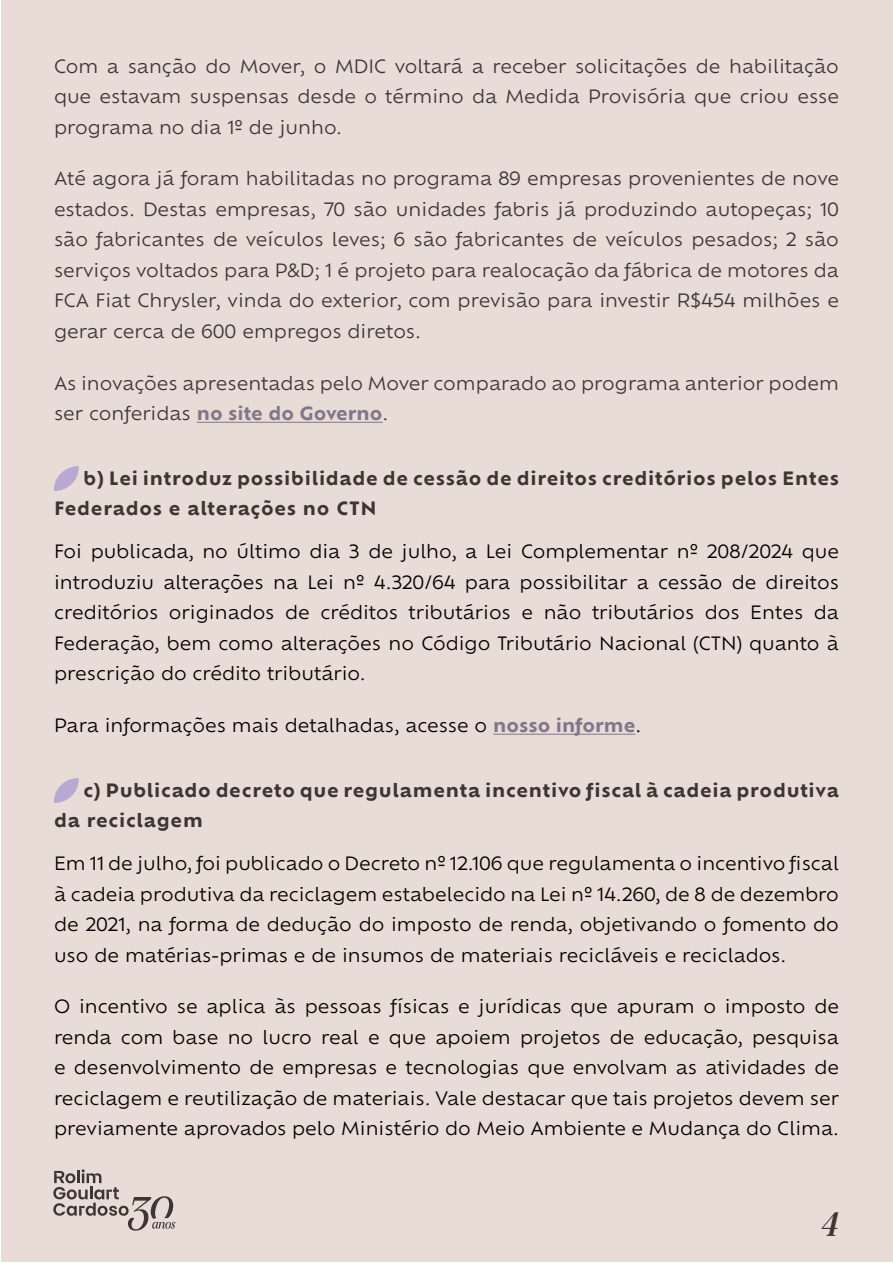
<style>
.page{position:relative;width:893px;height:1263px;background:#fff}
.page>*{position:absolute;margin:0;border:0;box-sizing:border-box;transform-origin:0 0}
.t1{font:italic 600 36px "Silva Display";color:#3c3732}
.t2{font:18px/30.5px "Ofelia Text";color:#000;text-align:justify}
.t3{font:18px/30.5px "Ofelia Text";color:#3b3632;text-align:justify}
.t4{font:700 18px/30.5px "Ofelia Text";letter-spacing:.04em;color:#3b3632}
.s1{font-weight:700;color:#81778c}
</style>
<div class="page">
<div style="left:1px;top:1px;width:891px;height:1261px;background:#e9dbd6"></div>
<svg style="left:53px;top:1169px;width:122px;height:61px"></svg>
<hr style="left:197px;top:422px;width:186px;height:1px;background:#81778c">
<hr style="left:493px;top:734px;width:142px;height:1px;background:#81778c">
<svg style="left:54px;top:466px;width:25px;height:25px"></svg>
<svg style="left:54px;top:778px;width:25px;height:25px"></svg>
<p class="t3" style="left:54px;top:49px;width:786px">Com a sanção do Mover, o MDIC voltará a receber solicitações de habilitação que estavam suspensas desde o término da Medida Provisória que criou esse programa no dia 1º de junho.</p>
<p class="t3" style="left:54px;top:162px;width:786px">Até agora já foram habilitadas no programa 89 empresas provenientes de nove estados. Destas empresas, 70 são unidades fabris já produzindo autopeças; 10 são fabricantes de veículos leves; 6 são fabricantes de veículos pesados; 2 são serviços voltados para P&amp;D; 1 é projeto para realocação da fábrica de motores da FCA Fiat Chrysler, vinda do exterior, com previsão para investir R$454 milhões e gerar cerca de 600 empregos diretos.</p>
<p class="t3" style="left:54px;top:366px;width:786px">As inovações apresentadas pelo Mover comparado ao programa anterior podem ser conferidas <span class="s1">no site do Governo</span>.</p>
<p class="t4" style="left:54px;top:461px;width:786px;text-indent:30px">b) Lei introduz possibilidade de cessão de direitos creditórios pelos Entes<br>Federados e alterações no CTN</p>
<p class="t2" style="left:54px;top:535px;width:786px">Foi publicada, no último dia 3 de julho, a Lei Complementar nº 208/2024 que introduziu alterações na Lei nº 4.320/64 para possibilitar a cessão de direitos creditórios originados de créditos tributários e não tributários dos Entes da Federação, bem como alterações no Código Tributário Nacional (CTN) quanto à prescrição do crédito tributário.</p>
<p class="t2" style="left:54px;top:709px;width:589px">Para informações mais detalhadas, acesse o <span class="s1">nosso informe</span>.</p>
<p class="t4" style="left:54px;top:773px;width:786px;text-indent:29px">c) Publicado decreto que regulamenta incentivo fiscal à cadeia produtiva da reciclagem</p>
<p class="t2" style="left:54px;top:847px;width:786px">Em 11 de julho, foi publicado o Decreto nº 12.106 que regulamenta o incentivo fiscal à cadeia produtiva da reciclagem estabelecido na Lei nº 14.260, de 8 de dezembro de 2021, na forma de dedução do imposto de renda, objetivando o fomento do uso de matérias-primas e de insumos de materiais recicláveis e reciclados.</p>
<p class="t2" style="left:54px;top:990px;width:786px">O incentivo se aplica às pessoas físicas e jurídicas que apuram o imposto de renda com base no lucro real e que apoiem projetos de educação, pesquisa e desenvolvimento de empresas e tecnologias que envolvam as atividades de reciclagem e reutilização de materiais. Vale destacar que tais projetos devem ser previamente aprovados pelo Ministério do Meio Ambiente e Mudança do Clima.</p>
<h1 class="t1" style="left:821px;top:1194px;width:19px">4</h1>
</div>
